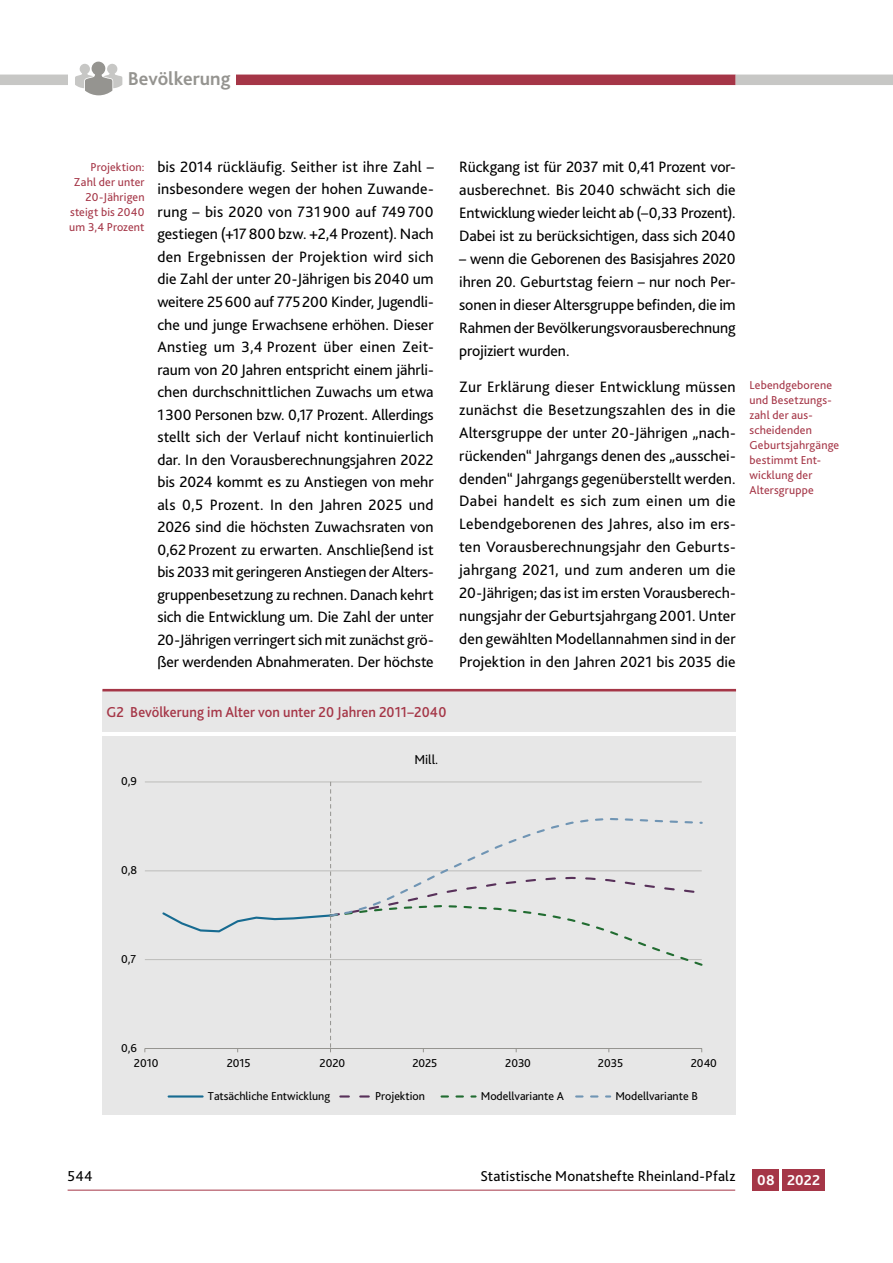
<style>
.page{position:relative;width:893px;height:1263px;background:#fff}
.page>*{position:absolute;margin:0;border:0;box-sizing:border-box;transform-origin:0 0}
.t1{font:700 19.5px "Bliss 2";color:#959490}
.t2{font:15.75px/22.5px "Bliss 2";letter-spacing:-.005em;color:#000;text-align:justify}
.t3{font:500 15.15px "Bliss 2";letter-spacing:.005em;color:#a53647;scale:.94 1}
.t4{font:15px "Bliss 2";letter-spacing:.005em;color:#000}
.t5{font:700 15px "Bliss 2";letter-spacing:.015em;color:#fff}
.t6{font:13.5px "Bliss 2";color:#000}
.t7{font:12px/15px "Bliss 2";letter-spacing:.015em;color:#a53647;text-align:right}
.t8{font:12px "Bliss 2";color:#000}
</style>
<div class="page">
<div style="left:68px;top:75px;width:668px;height:10px;background:#a53647"></div>
<hr style="left:68px;top:1190px;width:667px;height:1px;background:#a53647">
<div style="left:736px;top:75px;width:157px;height:10px;background:#c7c7c5"></div>
<div style="left:0;top:75px;width:68px;height:10px;background:#c7c7c5"></div>
<div style="left:753px;top:1169px;width:26px;height:22px;background:#a53647"></div>
<div style="left:782px;top:1169px;width:43px;height:22px;background:#a53647"></div>
<div style="left:122px;top:60px;width:114px;height:29px;background:#fff"></div>
<div style="left:68px;top:49px;width:56px;height:51px;background:#fff"></div>
<svg style="left:75px;top:62px;width:47px;height:33px"></svg>
<div style="left:102px;top:737px;width:634px;height:378px;background:#e7e7e7"></div>
<hr style="left:145px;top:959px;width:557px;height:1px;background:#bcbcba">
<hr style="left:145px;top:870px;width:557px;height:1px;background:#bcbcba">
<hr style="left:145px;top:782px;width:557px;height:1px;background:#bcbcba">
<hr style="left:145px;top:1048px;width:557px;height:1px;background:#959490">
<hr style="left:169px;top:1095px;width:34px;height:2px;background:#176b91">
<svg style="left:340px;top:1095px;width:30px;height:2px"></svg>
<svg style="left:442px;top:1095px;width:34px;height:2px"></svg>
<svg style="left:576px;top:1095px;width:34px;height:2px"></svg>
<svg style="left:161px;top:782px;width:542px;height:270px"></svg>
<div style="left:102px;top:690px;width:634px;height:42px;background:#e7e7e7"></div>
<hr style="left:102px;top:689px;width:634px;height:2px;background:#a53647">
<p class="t1" style="left:128px;top:66px;width:104px">Bevölkerung</p>
<p class="t7" style="left:69px;top:159px;width:77px">Projektion:<br>Zahl der unter<br>20-Jährigen steigt bis 2040 um 3,4 Prozent</p>
<p class="t2" style="left:157px;top:155px;width:278px">bis 2014 rückläufig. Seither ist ihre Zahl – insbesondere wegen der hohen Zuwande&shy;rung – bis 2020 von 731 900 auf 749 700 gestiegen (+17800 bzw. +2,4 Prozent). Nach den Ergebnissen der Projektion wird sich die Zahl der unter 20-Jährigen bis 2040 um weitere 25600 auf 775200 Kinder, Jugendli&shy;che und junge Erwachsene erhöhen. Dieser Anstieg um 3,4 Prozent über einen Zeit&shy;raum von 20 Jahren entspricht einem jährli&shy;chen durchschnittlichen Zuwachs um etwa 1300 Personen bzw. 0,17 Prozent. Allerdings stellt sich der Verlauf nicht kontinuierlich dar. In den Vorausberechnungsjahren 2022 bis 2024 kommt es zu Anstiegen von mehr als 0,5 Prozent. In den Jahren 2025 und 2026 sind die höchsten Zuwachsraten von 0,62Prozent zu erwarten. Anschließend ist bis 2033 mit geringeren Anstiegen der Alters&shy;gruppenbesetzung zu rechnen. Danach kehrt sich die Entwicklung um. Die Zahl der unter 20-Jährigen verringert sich mit zunächst grö&shy;ßer werdenden Abnahmeraten. Der höchste</p>
<p class="t2" style="left:459px;top:155px;width:278px;line-height:23px">Rückgang ist für 2037 mit 0,41 Prozent vor&shy;ausberechnet. Bis 2040 schwächt sich die Entwicklung wieder leicht ab (–0,33 Prozent).<br>Dabei ist zu berücksichtigen, dass sich 2040</p>
<p class="t2" style="left:459px;top:247px;width:278px;line-height:23px">– wenn die Geborenen des Basisjahres 2020 ihren 20. Geburtstag feiern – nur noch Per&shy;sonen in dieser Altersgruppe befinden, die im Rahmen der Bevölkerungsvorausberechnung projiziert wurden.</p>
<p class="t2" style="left:459px;top:375px;width:278px;line-height:23px">Zur Erklärung dieser Entwicklung müssen zunächst die Besetzungszahlen des in die Altersgruppe der unter 20-Jährigen „nach&shy;rückenden“ Jahrgangs denen des „ausschei&shy;denden“ Jahrgangs gegenüberstellt werden.<br>Dabei handelt es sich zum einen um die Lebendgeborenen des Jahres, also im ers&shy;ten Vorausberechnungsjahr den Geburts&shy;jahrgang 2021, und zum anderen um die 20-Jährigen; das ist im ersten Vorausberech&shy;nungsjahr der Geburtsjahrgang 2001. Unter den gewählten Modellannahmen sind in der Projektion in den Jahren 2021 bis 2035 die</p>
<p class="t7" style="left:749px;top:378px;width:91px;text-align:left">Lebendgeborene und Besetzungs&shy;zahl der aus&shy;scheidenden<br>Geburtsjahrgänge bestimmt Ent&shy;wicklung der<br>Altersgruppe</p>
<p class="t3" style="left:106px;top:702px;width:363px">G2 Bevölkerung im Alter von unter 20 Jahren 2011–2040</p>
<p class="t8" style="left:121px;top:774px;width:17px">0,9</p>
<p class="t6" style="left:414px;top:751px;width:25px">Mill.</p>
<p class="t8" style="left:121px;top:863px;width:17px">0,8</p>
<p class="t8" style="left:121px;top:951px;width:16px">0,7</p>
<p class="t8" style="left:121px;top:1040px;width:17px">0,6</p>
<p class="t8" style="left:134px;top:1056px;width:26px">2010</p>
<p class="t8" style="left:227px;top:1056px;width:25px">2015</p>
<p class="t8" style="left:320px;top:1056px;width:27px">2020</p>
<p class="t8" style="left:412px;top:1056px;width:27px">2025</p>
<p class="t8" style="left:505px;top:1056px;width:27px">2030</p>
<p class="t8" style="left:598px;top:1056px;width:27px">2035</p>
<p class="t8" style="left:691px;top:1056px;width:28px">2040</p>
<p class="t8" style="left:208px;top:1088px;width:124px">Tatsächliche Entwicklung</p>
<p class="t8" style="left:375px;top:1088px;width:51px">Projektion</p>
<p class="t8" style="left:481px;top:1088px;width:85px">Modellvariante A</p>
<p class="t8" style="left:615px;top:1088px;width:84px">Modellvariante B</p>
<p class="t4" style="left:68px;top:1166px;width:26px">544</p>
<p class="t4" style="left:481px;top:1166px;width:256px">Statistische Monatshefte Rheinland-Pfalz</p>
<p class="t5" style="left:757px;top:1171px;width:65px">08 2022</p>
</div>
